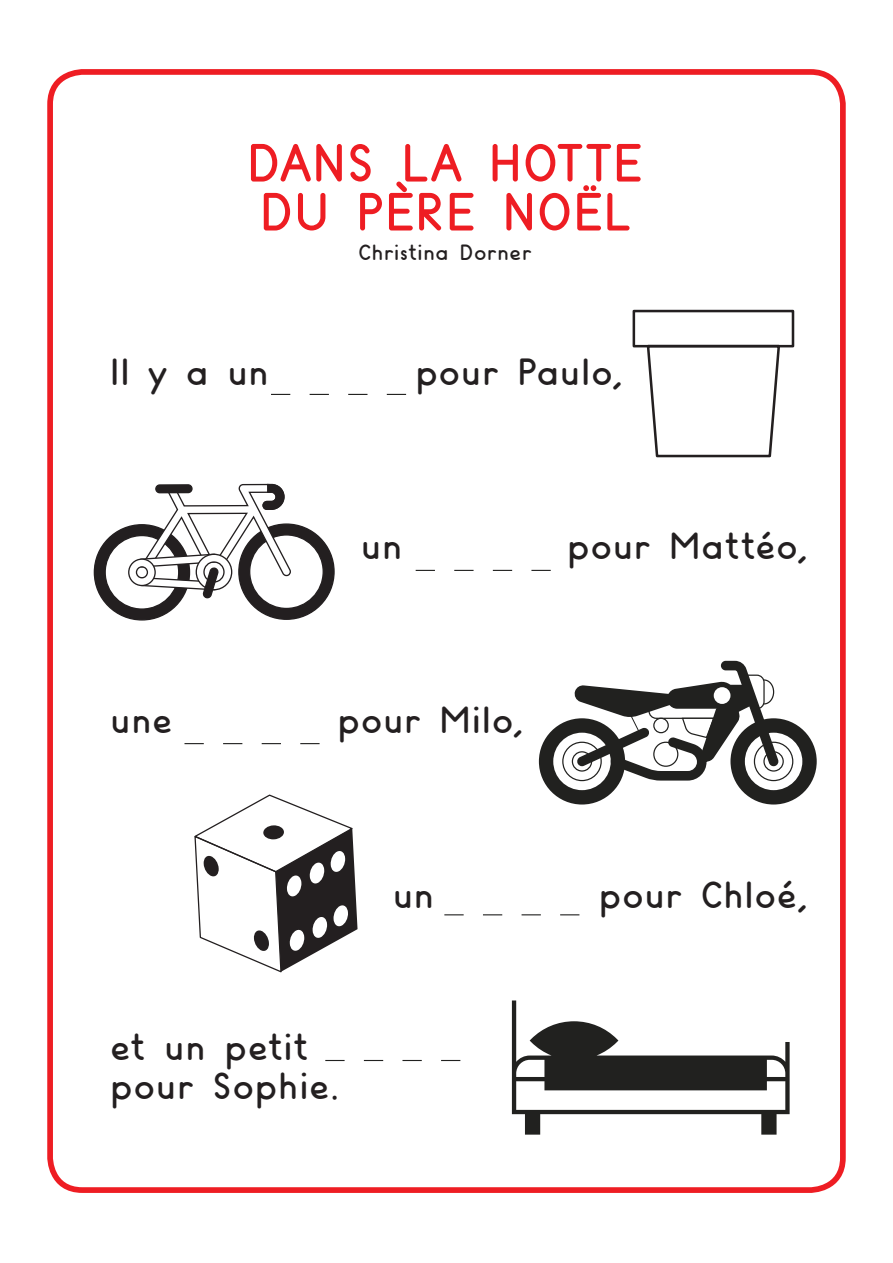
<style>
.page{position:relative;width:893px;height:1263px;background:#fff}
.page>*{position:absolute;margin:0;border:0;box-sizing:border-box;transform-origin:0 0}
.Texte{font:700 56.1px/48.9px "Acceseditionsscript";letter-spacing:-.01em;color:#ee1d23}
.Texte-2{font:700 39.6px/39.6px "Acceseditionsscript";color:#231f20}
.Texte-3{font:700 23.1px "Acceseditionsscript";letter-spacing:.005em;color:#231f20}
</style>
<div class="page">
<div style="left:47px;top:69px;width:799px;height:1124px;border:6px solid #ee1d23;border-radius:32px"></div>
<svg style="left:93px;top:483px;width:241px;height:138px"></svg>
<svg style="left:194px;top:794px;width:164px;height:179px"></svg>
<div style="left:263px;top:825px;width:21px;height:15px;background:#231f20;border-radius:50%"></div>
<svg style="left:539px;top:661px;width:278px;height:143px"></svg>
<svg style="left:512px;top:1000px;width:278px;height:134px"></svg>
<div style="left:633px;top:310px;width:161px;height:37px;border:3px solid #231f20"></div>
<svg style="left:645px;top:343px;width:136px;height:115px"></svg>
<svg style="left:271px;top:394px;width:135px;height:1px"></svg>
<svg style="left:416px;top:570px;width:135px;height:1px"></svg>
<svg style="left:184px;top:743px;width:136px;height:1px"></svg>
<svg style="left:444px;top:914px;width:135px;height:1px"></svg>
<svg style="left:325px;top:1060px;width:135px;height:1px"></svg>
<p class="Texte" style="left:246px;top:139px;width:398px">DANS LA HOTTE<br>DU PÈRE NOËL</p>
<p class="Texte-3" style="left:358px;top:240px;width:175px">Christina Dorner</p>
<p class="Texte-2" style="left:110px;top:352px;width:161px">Il y a un</p>
<p class="Texte-2" style="left:415px;top:352px;width:209px">pour Paulo,</p>
<p class="Texte-2" style="left:361px;top:527px;width:44px">un</p>
<p class="Texte-2" style="left:567px;top:527px;width:243px">pour Mattéo,</p>
<p class="Texte-2" style="left:110px;top:701px;width:65px">une</p>
<p class="Texte-2" style="left:337px;top:701px;width:188px">pour Milo,</p>
<p class="Texte-2" style="left:110px;top:1027px;width:231px">et un petit pour Sophie.</p>
<p class="Texte-2" style="left:392px;top:875px;width:44px">un</p>
<p class="Texte-2" style="left:598px;top:875px;width:211px">pour Chloé,</p>
</div>
